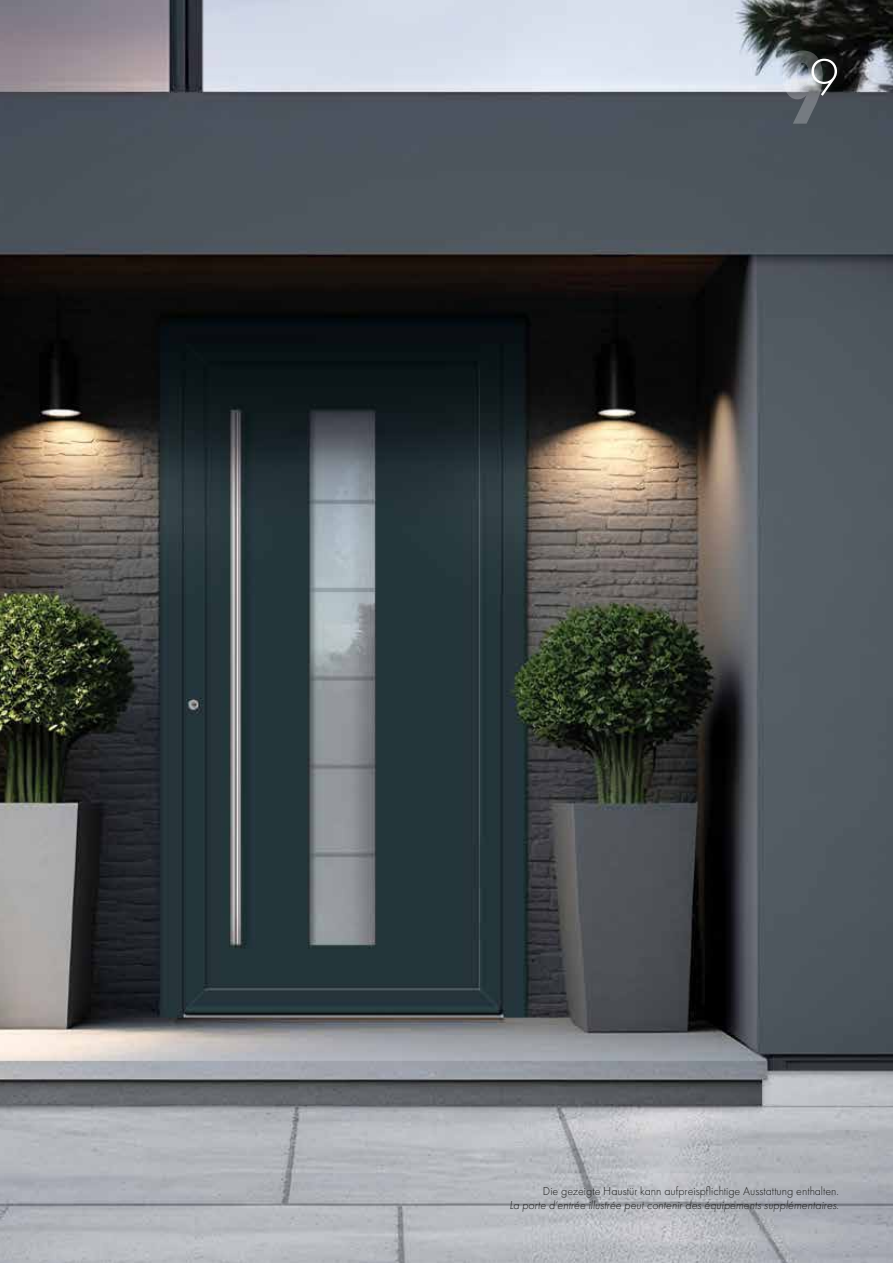
<style>
.page{position:relative;width:893px;height:1263px;background:#fff}
.page>*{position:absolute;margin:0;border:0;box-sizing:border-box;transform-origin:0 0}
.t1{font:700 108px "Futura PT Cond";color:#fff}
.t2{font:italic 300 12px "Futura PT";color:#1d1d1b}
.t3{font:300 12px "Futura PT";color:#1d1d1b}
</style>
<div class="page">
<img style="left:0;top:0;width:893px;height:1263px">
<h1 class="t1" style="left:779px;top:25px;width:61px">9<sup>9</sup></h1>
<p class="t3" style="left:543px;top:1184px;width:298px">Die gezeigte Haustür kann aufpreispflichtige Ausstattung enthalten.</p>
<p class="t2" style="left:509px;top:1198px;width:331px">La porte d‘entrée illustrée peut contenir des équipements supplémentaires.</p>
</div>
